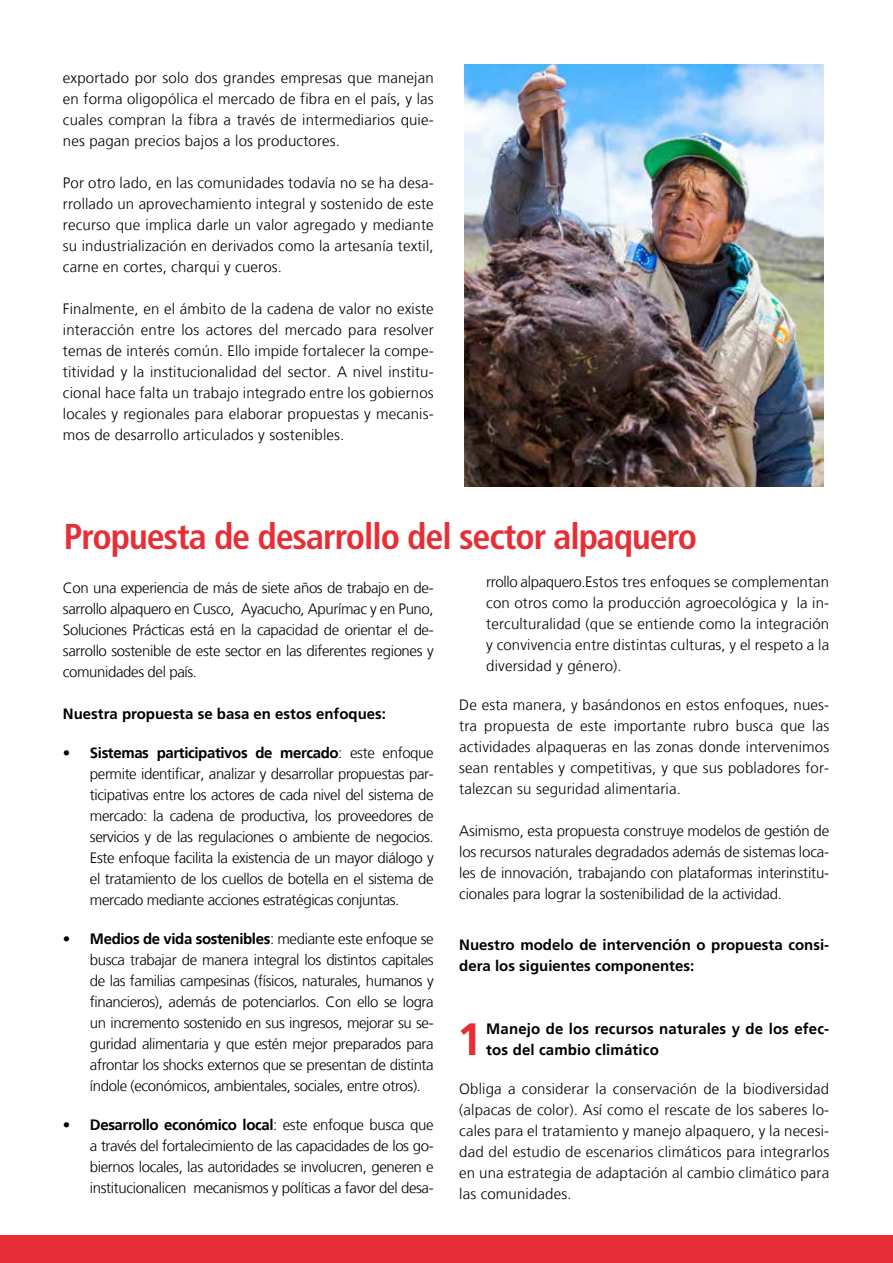
<style>
.page{position:relative;width:893px;height:1263px;background:#fff}
.page>*{position:absolute;margin:0;border:0;box-sizing:border-box;transform-origin:0 0}
.t1{font:700 45px "Frutiger LT";color:#e72e36}
.t2{font:700 condensed 36px "Frutiger";letter-spacing:-.03em;color:#e72e36}
.t3{font:300 15px/21px "Frutiger LT";letter-spacing:.01em;color:#000;text-align:justify}
.t4{font:700 15px/21px "Frutiger";color:#000}
.t5{font:700 15px/21px "Frutiger LT";letter-spacing:.01em;color:#000}
.s1{font-weight:700}
</style>
<div class="page">
<div style="left:0;top:1235px;width:893px;height:28px;background:#e72e36"></div>
<img style="left:465px;top:64px;width:359px;height:422px">
<p class="t3" style="left:63px;top:68px;width:372px">exportado por solo dos grandes empresas que manejan en forma oligopólica el mercado de fibra en el país, y las cuales compran la fibra a través de intermediarios quie&shy;nes pagan precios bajos a los productores.</p>
<p class="t3" style="left:63px;top:173px;width:372px">Por otro lado, en las comunidades todavía no se ha desa&shy;rrollado un aprovechamiento integral y sostenido de este recurso que implica darle un valor agregado y mediante su industrialización en derivados como la artesanía textil, carne en cortes, charqui y cueros.</p>
<p class="t3" style="left:63px;top:299px;width:372px">Finalmente, en el ámbito de la cadena de valor no existe interacción entre los actores del mercado para resolver temas de interés común. Ello impide fortalecer la compe&shy;titividad y la institucionalidad del sector. A nivel institu&shy;cional hace falta un trabajo integrado entre los gobiernos locales y regionales para elaborar propuestas y mecanis&shy;mos de desarrollo articulados y sostenibles.</p>
<h2 class="t2" style="left:64px;top:515px;width:635px">Propuesta de desarrollo del sector alpaquero</h2>
<p class="t3" style="left:63px;top:578px;width:372px">Con una experiencia de más de siete años de trabajo en de&shy;sarrollo alpaquero en Cusco, Ayacucho, Apurímac y en Puno, Soluciones Prácticas está en la capacidad de orientar el de&shy;sarrollo sostenible de este sector en las diferentes regiones y comunidades del país.</p>
<p class="t4" style="left:63px;top:704px;width:325px">Nuestra propuesta se basa en estos enfoques:</p>
<p class="t3" style="left:90px;top:743px;width:345px;text-indent:-27px"><span class="s1">• Sistemas participativos de mercado</span>: este enfoque permite identificar, analizar y desarrollar propuestas par&shy;ticipativas entre los actores de cada nivel del sistema de mercado: la cadena de productiva, los proveedores de servicios y de las regulaciones o ambiente de negocios.<br>Este enfoque facilita la existencia de un mayor diálogo y el tratamiento de los cuellos de botella en el sistema de mercado mediante acciones estratégicas conjuntas.</p>
<p class="t3" style="left:90px;top:929px;width:345px;text-indent:-27px"><span class="s1">• Medios de vida sostenibles</span>: mediante este enfoque se busca trabajar de manera integral los distintos capitales de las familias campesinas (físicos, naturales, humanos y financieros), además de potenciarlos. Con ello se logra un incremento sostenido en sus ingresos, mejorar su se&shy;guridad alimentaria y que estén mejor preparados para afrontar los shocks externos que se presentan de distinta índole (económicos, ambientales, sociales, entre otros).</p>
<p class="t3" style="left:90px;top:1115px;width:345px;text-indent:-27px"><span class="s1">• Desarrollo económico local</span>: este enfoque busca que a través del fortalecimiento de las capacidades de los go&shy;biernos locales, las autoridades se involucren, generen e institucionalicen mecanismos y políticas a favor del desa-</p>
<p class="t3" style="left:486px;top:572px;width:344px">rrollo alpaquero.Estos tres enfoques se complementan con otros como la producción agroecológica y la in&shy;terculturalidad (que se entiende como la integración y convivencia entre distintas culturas, y el respeto a la diversidad y género).</p>
<p class="t3" style="left:459px;top:695px;width:371px">De esta manera, y basándonos en estos enfoques, nues&shy;tra propuesta de este importante rubro busca que las actividades alpaqueras en las zonas donde intervenimos sean rentables y competitivas, y que sus pobladores for&shy;talezcan su seguridad alimentaria.</p>
<p class="t3" style="left:459px;top:821px;width:371px">Asimismo, esta propuesta construye modelos de gestión de los recursos naturales degradados además de sistemas loca&shy;les de innovación, trabajando con plataformas interinstitu&shy;cionales para lograr la sostenibilidad de la actividad.</p>
<p class="t4" style="left:459px;top:935px;width:371px">Nuestro modelo de intervención o propuesta consi&shy;dera los siguientes componentes:</p>
<p class="t5" style="left:486px;top:1019px;width:344px">Manejo de los recursos naturales y de los efec&shy;tos del cambio climático</p>
<p class="t3" style="left:459px;top:1079px;width:371px">Obliga a considerar la conservación de la biodiversidad (alpacas de color). Así como el rescate de los saberes lo&shy;cales para el tratamiento y manejo alpaquero, y la necesi&shy;dad del estudio de escenarios climáticos para integrarlos en una estrategia de adaptación al cambio climático para las comunidades.</p>
<h1 class="t1" style="left:457px;top:1013px;width:27px">1</h1>
</div>
